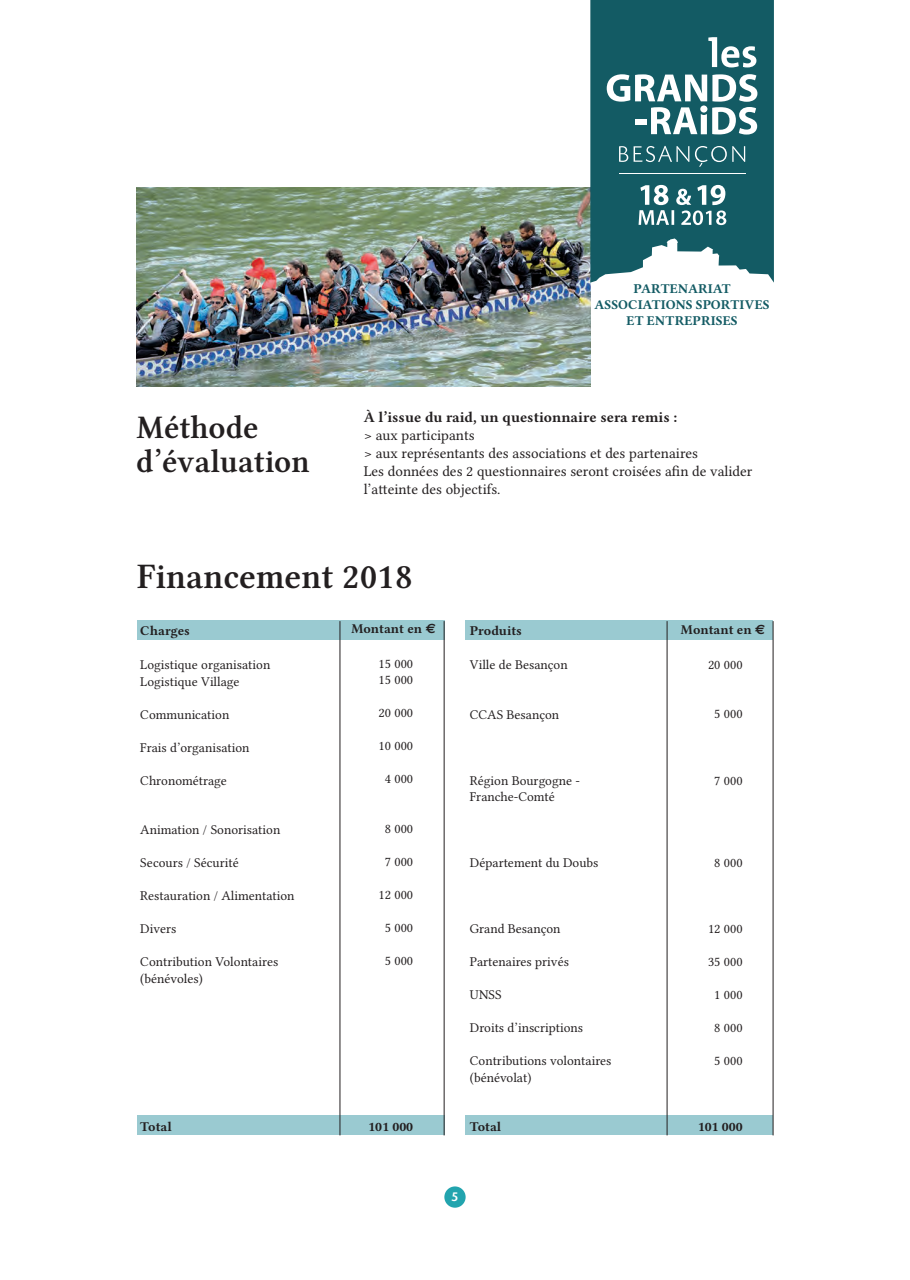
<style>
.page{position:relative;width:910px;height:1280px;background:#fff}
.page>*{position:absolute;margin:0;border:0;box-sizing:border-box;transform-origin:0 0}
.t1{font:36px "Lin Libertine OZ";color:#231f20}
.t2{font:33px/34.5px "Lin Libertine OZ";color:#231f20}
.t3{font:15px/18px "Lin Libertine O";color:#231f20}
.t4{font:15px "Lin Libertine OB";color:#231f20}
.t5{font:13.5px/16.5px "Lin Libertine O";color:#231f20}
.t6{font:13.5px "Lin Libertine OB";color:#231f20}
.t7{font:13.5px/16.2px "Lin Libertine OB";color:#135b64;text-align:center}
.t8{font:500 13.5px "Today SB";color:#fff}
.s1{font-family:"Euro Sans";font-weight:700}
</style>
<div class="page">
<img style="left:137px;top:187px;width:453px;height:200px">
<div style="left:444px;top:1186px;width:22px;height:22px;background:#22a4ae;border-radius:50%"></div>
<div style="left:137px;top:620px;width:307px;height:20px;background:#9acad1"></div>
<div style="left:137px;top:1115px;width:307px;height:20px;background:#9acad1"></div>
<div style="left:466px;top:1115px;width:307px;height:20px;background:#9acad1"></div>
<div style="left:466px;top:620px;width:307px;height:20px;background:#9acad1"></div>
<hr style="left:340px;top:621px;width:1px;height:514px;background:#231f20">
<hr style="left:444px;top:621px;width:1px;height:514px;background:#231f20">
<hr style="left:667px;top:621px;width:1px;height:514px;background:#231f20">
<hr style="left:773px;top:621px;width:1px;height:514px;background:#231f20">
<svg style="left:590px;top:0;width:184px;height:283px;background:#2d6d75"></svg>
<svg style="left:639px;top:185px;width:87px;height:40px"></svg>
<svg style="left:619px;top:146px;width:126px;height:21px;background:#39767d"></svg>
<hr style="left:619px;top:173px;width:126px;height:1px;background:#fff">
<svg style="left:607px;top:74px;width:150px;height:61px"></svg>
<div style="left:635px;top:119px;width:12px;height:6px;background:#fff"></div>
<svg style="left:708px;top:37px;width:48px;height:30px"></svg>
<h2 class="t2" style="left:136px;top:411px;width:175px">Méthode d’évaluation</h2>
<p class="t7" style="left:595px;top:280px;width:177px">PARTENARIAT<br>ASSOCIATIONS SPORTIVES<br>ET ENTREPRISES</p>
<p class="t4" style="left:364px;top:406px;width:315px">À l’issue du raid, un questionnaire sera remis :</p>
<p class="t3" style="left:364px;top:426px;width:390px">&gt; aux participants<br>&gt; aux représentants des associations et des partenaires<br>Les données des 2 questionnaires seront croisées afin de valider l’atteinte des objectifs.</p>
<h1 class="t1" style="left:137px;top:556px;width:277px">Financement 2018</h1>
<p class="t6" style="left:140px;top:621px;width:51px">Charges</p>
<p class="t5" style="left:140px;top:656px;width:132px">Logistique organisation<br>Logistique Village</p>
<p class="t5" style="left:140px;top:706px;width:90px">Communication</p>
<p class="t5" style="left:140px;top:739px;width:111px">Frais d’organisation</p>
<p class="t5" style="left:140px;top:772px;width:88px">Chronométrage</p>
<p class="t5" style="left:140px;top:821px;width:141px">Animation / Sonorisation</p>
<p class="t5" style="left:140px;top:854px;width:100px">Secours / Sécurité</p>
<p class="t5" style="left:140px;top:887px;width:156px">Restauration / Alimentation</p>
<p class="t5" style="left:140px;top:920px;width:38px">Divers</p>
<p class="t5" style="left:140px;top:953px;width:139px">Contribution Volontaires (bénévoles)</p>
<p class="t6" style="left:140px;top:1117px;width:33px">Total</p>
<p class="t6" style="left:351px;top:619px;width:86px">Montant en <span class="s1">e</span></p>
<p class="t5" style="left:378px;top:655px;width:36px">15 000<br>15 000</p>
<p class="t5" style="left:378px;top:704px;width:36px">20 000</p>
<p class="t5" style="left:378px;top:737px;width:36px">10 000</p>
<p class="t5" style="left:385px;top:770px;width:30px">4 000</p>
<p class="t5" style="left:385px;top:820px;width:30px">8 000</p>
<p class="t5" style="left:385px;top:853px;width:30px">7 000</p>
<p class="t5" style="left:378px;top:886px;width:36px">12 000</p>
<p class="t5" style="left:385px;top:919px;width:30px">5 000</p>
<p class="t5" style="left:385px;top:952px;width:30px">5 000</p>
<p class="t6" style="left:368px;top:1117px;width:47px">101 000</p>
<p class="t6" style="left:470px;top:621px;width:54px">Produits</p>
<p class="t5" style="left:470px;top:656px;width:99px">Ville de Besançon</p>
<p class="t5" style="left:470px;top:706px;width:91px">CCAS Besançon</p>
<p class="t5" style="left:470px;top:772px;width:112px">Région Bourgogne -<br>Franche-Comté</p>
<p class="t5" style="left:470px;top:854px;width:130px">Département du Doubs</p>
<p class="t5" style="left:470px;top:920px;width:92px">Grand Besançon</p>
<p class="t5" style="left:470px;top:953px;width:101px">Partenaires privés</p>
<p class="t5" style="left:470px;top:986px;width:33px">UNSS</p>
<p class="t5" style="left:470px;top:1019px;width:115px">Droits d’inscriptions</p>
<p class="t5" style="left:470px;top:1052px;width:143px">Contributions volontaires (bénévolat)</p>
<p class="t6" style="left:470px;top:1117px;width:33px">Total</p>
<p class="t8" style="left:451px;top:1190px;width:9px">5</p>
<p class="t6" style="left:681px;top:621px;width:86px">Montant en <span class="s1">e</span></p>
<p class="t5" style="left:708px;top:656px;width:36px">20 000</p>
<p class="t5" style="left:714px;top:706px;width:30px">5 000</p>
<p class="t5" style="left:714px;top:772px;width:30px">7 000</p>
<p class="t5" style="left:714px;top:854px;width:30px">8 000</p>
<p class="t5" style="left:708px;top:920px;width:36px">12 000</p>
<p class="t5" style="left:708px;top:953px;width:36px">35 000</p>
<p class="t5" style="left:714px;top:986px;width:30px">1 000</p>
<p class="t5" style="left:714px;top:1019px;width:30px">8 000</p>
<p class="t5" style="left:714px;top:1052px;width:30px">5 000</p>
<p class="t6" style="left:698px;top:1117px;width:47px">101 000</p>
</div>
